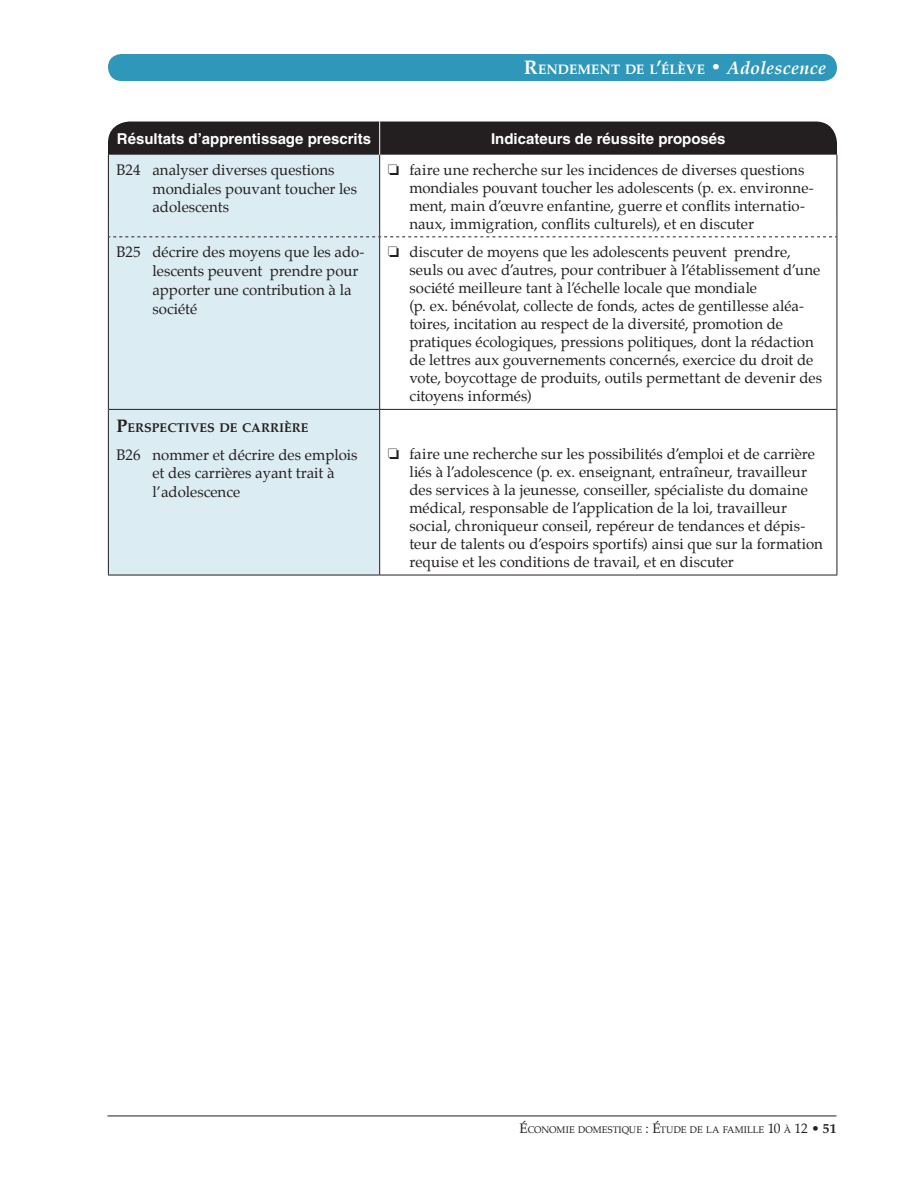
<style>
.page{position:relative;width:918px;height:1188px;background:#fff}
.page>*{position:absolute;margin:0;border:0;box-sizing:border-box;transform-origin:0 0}
.Body_Checkbox_bullet{font:15px/18px "Palatino";letter-spacing:.005em;color:#231f20}
.Bullet_RAP{font:15px/18.8px "Palatino";color:#231f20}
.AI_table_head{font:700 15px "Helvetica";color:#fff}
.t1{font:700 13.65px "Palatino";color:#fff}
.B_Head{font:700 12.6px "Palatino";color:#231f20}
.t2{font:9.45px "Palatino";color:#231f20}
.s1{font-size:19.5px}
.s2{font-style:italic;font-size:18px}
.s3{font-size:18px}
.s4{font-size:13.5px}
.s5{font-weight:700;font-size:13.5px}
</style>
<div class="page">
<div style="left:108px;top:54px;width:729px;height:27px;background:#2f97b9;border-radius:14px"></div>
<hr style="left:107px;top:1116px;width:729px;height:1px;background:#231f20">
<div style="left:108px;top:122px;width:729px;height:110px;background:#231f20;border-radius:22px"></div>
<div style="left:109px;top:155px;width:270px;height:420px;background:#dcecf3"></div>
<svg style="left:380px;top:155px;width:457px;height:420px"></svg>
<hr style="left:108px;top:155px;width:1px;height:82px;background:#231f20">
<hr style="left:379px;top:155px;width:1px;height:81px;background:#231f20">
<hr style="left:837px;top:155px;width:1px;height:82px;background:#231f20">
<hr style="left:108px;top:237px;width:1px;height:172px;background:#231f20">
<hr style="left:379px;top:237px;width:1px;height:172px;background:#231f20">
<hr style="left:837px;top:237px;width:1px;height:172px;background:#231f20">
<hr style="left:108px;top:409px;width:1px;height:166px;background:#231f20">
<hr style="left:379px;top:410px;width:1px;height:165px;background:#231f20">
<hr style="left:837px;top:409px;width:1px;height:166px;background:#231f20">
<hr style="left:109px;top:409px;width:271px;height:1px;background:#231f20">
<hr style="left:380px;top:409px;width:457px;height:1px;background:#231f20">
<svg style="left:109px;top:236px;width:728px;height:1px"></svg>
<hr style="left:108px;top:575px;width:272px;height:1px;background:#231f20">
<hr style="left:380px;top:575px;width:457px;height:1px;background:#231f20">
<hr style="left:379px;top:122px;width:1px;height:33px;background:#fff">
<p class="t1" style="left:524px;top:61px;width:304px"><span class="s1">R</span>ENDEMENT DE L<span class="s1">’</span>ÉLÈVE <span class="s1">•</span> <span class="s2">Adolescence</span></p>
<p class="AI_table_head" style="left:117px;top:129px;width:256px">Résultats d’apprentissage prescrits</p>
<p class="AI_table_head" style="left:491px;top:129px;width:236px">Indicateurs de réussite proposés</p>
<p class="Bullet_RAP" style="left:152px;top:162px;width:206px;text-indent:-36px">B24 analyser diverses questions mondiales pouvant toucher les adolescents</p>
<p class="Body_Checkbox_bullet" style="left:409px;top:162px;width:406px;text-indent:-22px">❏ faire une recherche sur les incidences de diverses questions mondiales pouvant toucher les adolescents (p. ex. environne&shy;ment, main d’œuvre enfantine, guerre et conflits internatio&shy;naux, immigration, conflits culturels), et en discuter</p>
<p class="Bullet_RAP" style="left:152px;top:244px;width:214px;text-indent:-36px">B25 décrire des moyens que les ado&shy;lescents peuvent prendre pour apporter une contribution à la société</p>
<p class="Body_Checkbox_bullet" style="left:409px;top:244px;width:414px;text-indent:-22px">❏ discuter de moyens que les adolescents peuvent prendre, seuls ou avec d’autres, pour contribuer à l’établissement d’une société meilleure tant à l’échelle locale que mondiale<br>(p. ex. bénévolat, collecte de fonds, actes de gentillesse aléa&shy;toires, incitation au respect de la diversité, promotion de pratiques écologiques, pressions politiques, dont la rédaction de lettres aux gouvernements concernés, exercice du droit de vote, boycottage de produits, outils permettant de devenir des citoyens informés)</p>
<p class="B_Head" style="left:116px;top:420px;width:194px"><span class="s3">P</span>ERSPECTIVES DE CARRIÈRE</p>
<p class="Bullet_RAP" style="left:152px;top:446px;width:207px;text-indent:-36px">B26 nommer et décrire des emplois et des carrières ayant trait à l’adolescence</p>
<p class="Body_Checkbox_bullet" style="left:409px;top:446px;width:415px;text-indent:-22px">❏ faire une recherche sur les possibilités d’emploi et de carrière liés à l’adolescence (p. ex. enseignant, entraîneur, travailleur des services à la jeunesse, conseiller, spécialiste du domaine médical, responsable de l’application de la loi, travailleur social, chroniqueur conseil, repéreur de tendances et dépis&shy;teur de talents ou d’espoirs sportifs) ainsi que sur la formation requise et les conditions de travail, et en discuter</p>
<p class="t2" style="left:520px;top:1123px;width:318px"><span class="s4">É</span>CONOMIE DOMESTIQUE <span class="s4">: É</span>TUDE DE LA FAMILLE <span class="s4">10</span> À <span class="s4">12 •</span> <span class="s5">51</span></p>
</div>
